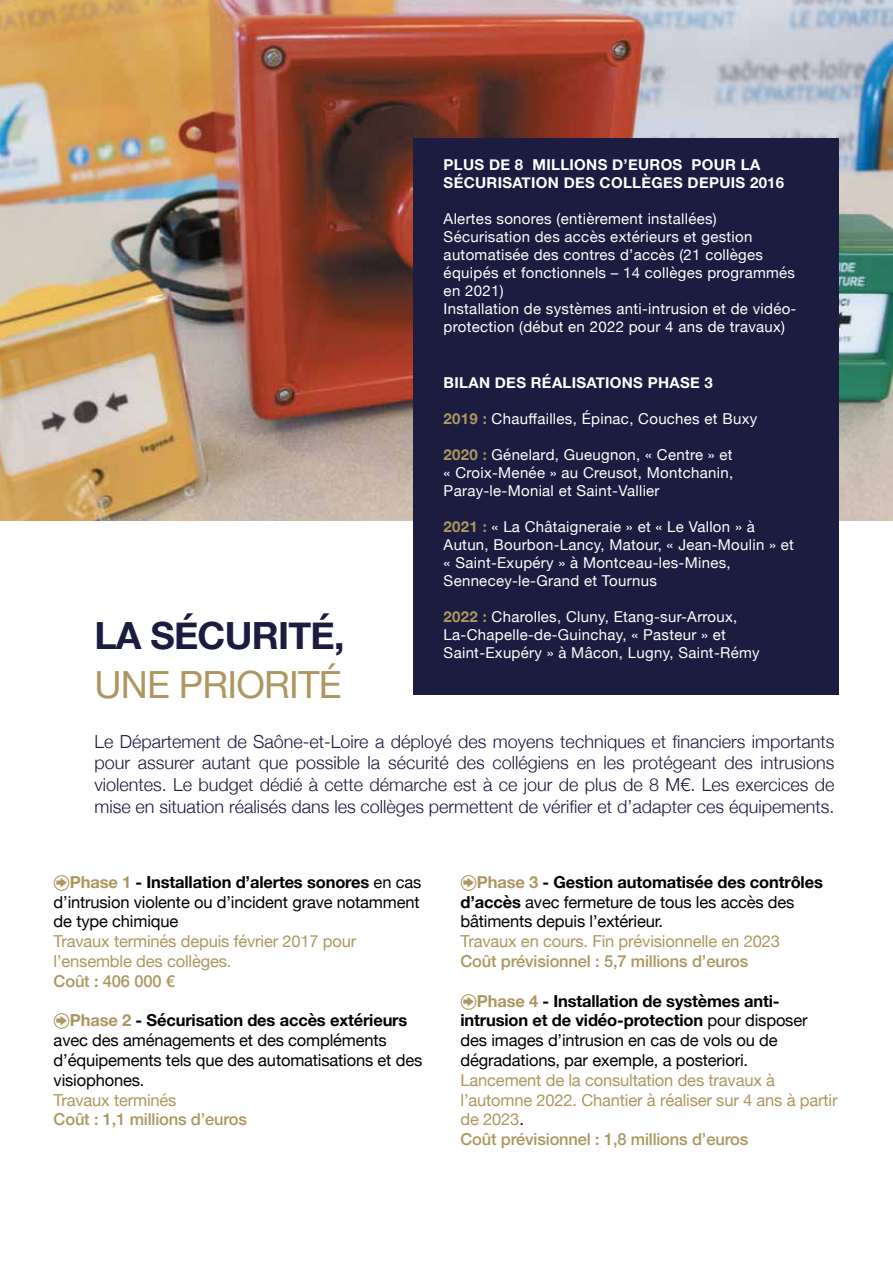
<style>
.page{position:relative;width:893px;height:1263px;background:#fff}
.page>*{position:absolute;margin:0;border:0;box-sizing:border-box;transform-origin:0 0}
.t1{font:700 37.5px "Helvetica Neue";letter-spacing:-.02em;color:#1b1c3f}
.t2{font:37.5px "Helvetica Neue";letter-spacing:-.02em;color:#ad9660}
.t3{font:300 18px/21.6px "Helvetica Neue";color:#1b1c3f;text-align:justify}
.t4{font:16.5px/19.8px "Helvetica Neue";letter-spacing:-.01em;color:#000}
.t5{font:16.5px/19.8px "Helvetica Neue";letter-spacing:-.01em;color:#ac9760}
.t6{font:500 16.5px "Helvetica Neue";letter-spacing:-.01em;color:#ac9760}
.t7{font:15px/18px "Helvetica Neue";letter-spacing:.02em;color:#fff}
.t8{font:700 15px/18px "Helvetica Neue";letter-spacing:.02em;color:#fff}
.s1{font-weight:700;color:#ac9760}
.s2{font-weight:700}
.s3{color:#000}
.s4{font-weight:500}
</style>
<div class="page">
<img style="left:0;top:0;width:893px;height:521px">
<div style="left:414px;top:138px;width:425px;height:556px;background:#1b1c3f"></div>
<h1 class="t1" style="left:94px;top:606px;width:252px">LA SÉCURITÉ,</h1>
<h1 class="t2" style="left:94px;top:658px;width:249px">UNE PRIORITÉ</h1>
<p class="t8" style="left:444px;top:156px;width:342px">PLUS DE 8 MILLIONS D’EUROS POUR LA<br>SÉCURISATION DES COLLÈGES DEPUIS 2016</p>
<p class="t7" style="left:444px;top:210px;width:354px">Alertes sonores (entièrement installées)<br>Sécurisation des accès extérieurs et gestion automatisée des contres d’accès (21 collèges équipés et fonctionnels – 14 collèges programmés en 2021)<br>Installation de systèmes anti-intrusion et de vidéo&shy;protection (début en 2022 pour 4 ans de travaux)</p>
<p class="t8" style="left:444px;top:374px;width:271px">BILAN DES RÉALISATIONS PHASE 3</p>
<p class="t7" style="left:444px;top:410px;width:315px"><span class="s1">2019 :</span> Chauffailles, Épinac, Couches et Buxy</p>
<p class="t7" style="left:444px;top:446px;width:291px;text-align:justify"><span class="s1">2020 :</span> Génelard, Gueugnon, « Centre » et « Croix-Menée » au Creusot, Montchanin, Paray-le-Monial et Saint-Vallier</p>
<p class="t7" style="left:444px;top:518px;width:352px"><span class="s1">2021 :</span> « La Châtaigneraie » et « Le Vallon » à Autun, Bourbon-Lancy, Matour, « Jean-Moulin » et « Saint-Exupéry » à Montceau-les-Mines, Sennecey-le-Grand et Tournus</p>
<p class="t7" style="left:444px;top:608px;width:317px"><span class="s1">2022 :</span> Charolles, Cluny, Etang-sur-Arroux,<br>La-Chapelle-de-Guinchay, « Pasteur » et<br>Saint-Exupéry » à Mâcon, Lugny, Saint-Rémy</p>
<p class="t3" style="left:94px;top:729px;width:742px">Le Département de Saône-et-Loire a déployé des moyens techniques et financiers importants pour assurer autant que possible la sécurité des collégiens en les protégeant des intrusions violentes. Le budget dédié à cette démarche est à ce jour de plus de 8 M€. Les exercices de mise en situation réalisés dans les collèges permettent de vérifier et d’adapter ces équipements.</p>
<p class="t4" style="left:54px;top:873px;width:369px;text-align:justify;text-indent:16px"><span class="s1">Phase 1</span> <span class="s2">- Installation d’alertes sonores</span> en cas d’intrusion violente ou d’incident grave notamment de type chimique</p>
<p class="t5" style="left:54px;top:932px;width:304px">Travaux terminés depuis février 2017 pour l’ensemble des collèges.</p>
<p class="t6" style="left:54px;top:968px;width:123px">Coût : 406 000 €</p>
<p class="t4" style="left:54px;top:1012px;width:370px;text-indent:16px"><span class="s1">Phase 2</span> <span class="s2">- Sécurisation des accès extérieurs </span>avec des aménagements et des compléments d’équipements tels que des automatisations et des visiophones.</p>
<p class="t5" style="left:54px;top:1091px;width:124px">Travaux terminés</p>
<p class="t6" style="left:54px;top:1106px;width:195px">Coût : 1,1 millions d’euros</p>
<p class="t4" style="left:461px;top:873px;width:364px;text-indent:16px"><span class="s1">Phase 3</span> <span class="s2">- Gestion automatisée des contrôles d’accès</span> avec fermeture de tous les accès des bâtiments depuis l’extérieur.</p>
<p class="t5" style="left:461px;top:932px;width:321px">Travaux en cours. Fin prévisionnelle en 2023</p>
<p class="t6" style="left:461px;top:948px;width:289px">Coût prévisionnel : 5,7 millions d’euros</p>
<p class="t4" style="left:461px;top:992px;width:349px;text-indent:16px"><span class="s1">Phase 4</span> <span class="s2">- Installation de systèmes anti&shy;intrusion et de vidéo-protection</span> pour disposer des images d’intrusion en cas de vols ou de dégradations, par exemple, a posteriori.</p>
<p class="t5" style="left:461px;top:1071px;width:378px">Lancement de la consultation des travaux à l’automne 2022. Chantier à réaliser sur 4 ans à partir de 2023<span class="s3">.<br></span><span class="s4">Coût prévisionnel : 1,8 millions d’euros</span></p>
</div>
